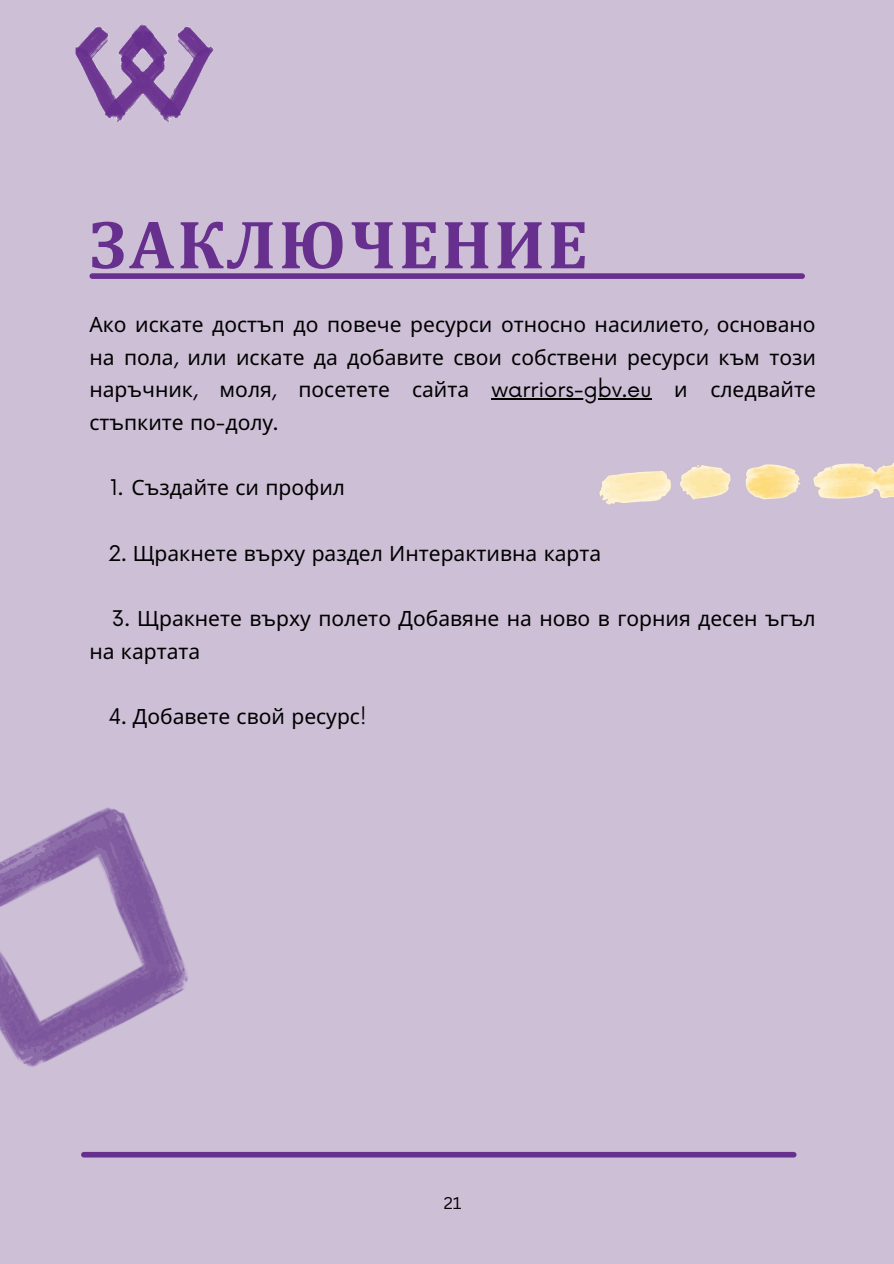
<style>
.page{position:relative;width:894px;height:1264px;background:#fff}
.page>*{position:absolute;margin:0;border:0;box-sizing:border-box;transform-origin:0 0}
.t1{font:700 69px "Cambria";letter-spacing:.04em;color:#67308e}
.t2{font:21px/32.7px "Noto Sans";color:#000;text-align:justify}
.t3{font:16.5px "Canva Sans";color:#000}
.s1{font-family:"Now"}
</style>
<div class="page">
<div style="left:0;top:0;width:893px;height:1263px;background:#cdbfd6"></div>
<div style="left:92px;top:273px;width:710px;height:6px;background:#67308e"></div>
<div style="left:84px;top:1151px;width:709px;height:6px;background:#67308e"></div>
<svg style="left:0;top:807px;width:188px;height:258px"></svg>
<svg style="left:599px;top:462px;width:294px;height:43px"></svg>
<hr style="left:491px;top:398px;width:160px;height:2px;background:#000">
<img style="left:75px;top:24px;width:139px;height:98px">
<p class="t1" style="left:89px;top:203px;width:499px">ЗАКЛЮЧЕНИЕ</p>
<p class="t2" style="left:89px;top:307px;width:727px">Ако искате достъп до повече ресурси относно насилието<span class="s1">,</span> основано на пола<span class="s1">,</span> или искате да добавите свои собствени ресурси към този наръчник<span class="s1">,</span> моля<span class="s1">,</span> посетете сайта <span class="s1">warriors-gbv.eu</span> и следвайте стъпките по<span class="s1">-</span>долу<span class="s1">.</span></p>
<p class="t2" style="left:110px;top:471px;width:236px"><span class="s1">1.</span> Създайте си профил</p>
<p class="t2" style="left:108px;top:536px;width:494px"><span class="s1">2.</span> Щракнете върху раздел Интерактивна карта</p>
<p class="t2" style="left:89px;top:601px;width:727px;text-indent:22px"><span class="s1">3.</span> Щракнете върху полето Добавяне на ново в горния десен ъгъл на картата</p>
<p class="t2" style="left:108px;top:699px;width:259px"><span class="s1">4.</span> Добавете свой ресурс<span class="s1">!</span></p>
<p class="t3" style="left:444px;top:1191px;width:19px">21</p>
</div>
